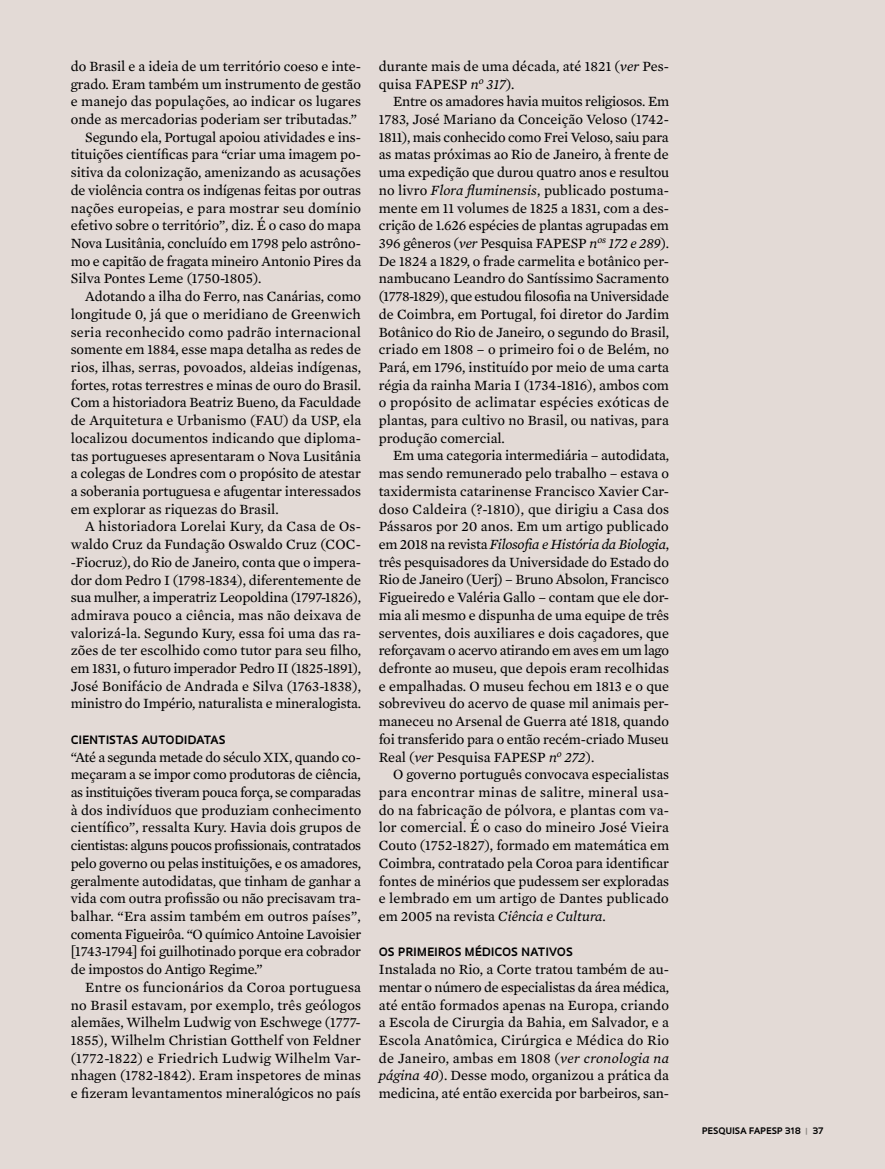
<style>
.page{position:relative;width:885px;height:1169px;background:#fff}
.page>*{position:absolute;margin:0;border:0;box-sizing:border-box;transform-origin:0 0}
.t1{font:14.4px/17.7px "Mercury Text G2";color:#000;text-align:justify}
.t2{font:700 11.25px "Oculum";letter-spacing:.03em;color:#000}
.t3{font:700 8.7px "Oculum";letter-spacing:.015em;color:#000}
.s1{font-style:italic}
.s2{color:#9d9d9c}
</style>
<div class="page">
<div style="left:0;top:0;width:885px;height:1168px;background:#e3dad6"></div>
<p class="t1" style="left:71px;top:56px;width:292px">do Brasil e a ideia de um território coeso e inte-</p>
<p class="t1" style="left:71px;top:74px;width:292px">grado. Eram também um instrumento de gestão</p>
<p class="t1" style="left:71px;top:92px;width:292px">e manejo das populações, ao indicar os lugares</p>
<p class="t1" style="left:71px;top:110px;width:288px">onde as mercadorias poderiam ser tributadas.”</p>
<p class="t1" style="left:85px;top:127px;width:277px">Segundo ela, Portugal apoiou atividades e ins-</p>
<p class="t1" style="left:71px;top:145px;width:292px">tituições científicas para “criar uma imagem po-</p>
<p class="t1" style="left:71px;top:163px;width:292px">sitiva da colonização, amenizando as acusações</p>
<p class="t1" style="left:71px;top:180px;width:292px">de violência contra os indígenas feitas por outras</p>
<p class="t1" style="left:71px;top:198px;width:292px">nações europeias, e para mostrar seu domínio</p>
<p class="t1" style="left:71px;top:216px;width:292px">efetivo sobre o território”, diz. É o caso do mapa</p>
<p class="t1" style="left:71px;top:233px;width:292px">Nova Lusitânia, concluído em 1798 pelo astrôno-</p>
<p class="t1" style="left:71px;top:251px;width:292px">mo e capitão de fragata mineiro Antonio Pires da</p>
<p class="t1" style="left:71px;top:269px;width:192px">Silva Pontes Leme (1750-1805).</p>
<p class="t1" style="left:85px;top:287px;width:277px">Adotando a ilha do Ferro, nas Canárias, como</p>
<p class="t1" style="left:71px;top:304px;width:292px">longitude 0, já que o meridiano de Greenwich</p>
<p class="t1" style="left:71px;top:322px;width:292px">seria reconhecido como padrão internacional</p>
<p class="t1" style="left:71px;top:340px;width:292px">somente em 1884, esse mapa detalha as redes de</p>
<p class="t1" style="left:71px;top:357px;width:292px">rios, ilhas, serras, povoados, aldeias indígenas,</p>
<p class="t1" style="left:71px;top:375px;width:292px">fortes, rotas terrestres e minas de ouro do Brasil.</p>
<p class="t1" style="left:71px;top:393px;width:292px">Com a historiadora Beatriz Bueno, da Faculdade</p>
<p class="t1" style="left:71px;top:410px;width:292px">de Arquitetura e Urbanismo (FAU) da USP, ela</p>
<p class="t1" style="left:71px;top:428px;width:292px">localizou documentos indicando que diploma-</p>
<p class="t1" style="left:71px;top:446px;width:292px">tas portugueses apresentaram o Nova Lusitânia</p>
<p class="t1" style="left:71px;top:464px;width:292px">a colegas de Londres com o propósito de atestar</p>
<p class="t1" style="left:71px;top:481px;width:292px">a soberania portuguesa e afugentar interessados</p>
<p class="t1" style="left:71px;top:499px;width:209px">em explorar as riquezas do Brasil.</p>
<p class="t1" style="left:85px;top:517px;width:277px">A historiadora Lorelai Kury, da Casa de Os-</p>
<p class="t1" style="left:71px;top:534px;width:292px">waldo Cruz da Fundação Oswaldo Cruz (COC-</p>
<p class="t1" style="left:71px;top:552px;width:292px">-Fiocruz), do Rio de Janeiro, conta que o impera-</p>
<p class="t1" style="left:71px;top:570px;width:292px">dor dom Pedro I (1798-1834), diferentemente de</p>
<p class="t1" style="left:71px;top:588px;width:292px">sua mulher, a imperatriz Leopoldina (1797-1826),</p>
<p class="t1" style="left:71px;top:605px;width:292px">admirava pouco a ciência, mas não deixava de</p>
<p class="t1" style="left:71px;top:623px;width:292px">valorizá-la. Segundo Kury, essa foi uma das ra-</p>
<p class="t1" style="left:71px;top:641px;width:292px">zões de ter escolhido como tutor para seu filho,</p>
<p class="t1" style="left:71px;top:658px;width:292px">em 1831, o futuro imperador Pedro II (1825-1891),</p>
<p class="t1" style="left:71px;top:676px;width:292px">José Bonifácio de Andrada e Silva (1763-1838),</p>
<p class="t1" style="left:71px;top:694px;width:292px">ministro do Império, naturalista e mineralogista.</p>
<p class="t2" style="left:71px;top:732px;width:156px">CIENTISTAS AUTODIDATAS</p>
<p class="t1" style="left:71px;top:747px;width:292px">“Até a segunda metade do século XIX, quando co&shy;meçaram a se impor como produtoras de ciência, as instituições tiveram pouca força, se comparadas à dos indivíduos que produziam conhecimento científico”, ressalta Kury. Havia dois grupos de cientistas: alguns poucos profissionais, contratados pelo governo ou pelas instituições, e os amadores, geralmente autodidatas, que tinham de ganhar a vida com outra profissão ou não precisavam tra&shy;balhar. “Era assim também em outros países”, comenta Figueirôa. “O químico Antoine Lavoisier [1743-1794] foi guilhotinado porque era cobrador de impostos do Antigo Regime.”</p>
<p class="t1" style="left:71px;top:977px;width:292px;text-indent:14px">Entre os funcionários da Coroa portuguesa no Brasil estavam, por exemplo, três geólogos alemães, Wilhelm Ludwig von Eschwege (1777- 1855), Wilhelm Christian Gotthelf von Feldner (1772-1822) e Friedrich Ludwig Wilhelm Var&shy;nhagen (1782-1842). Eram inspetores de minas e fizeram levantamentos mineralógicos no país</p>
<p class="t1" style="left:379px;top:56px;width:292px">durante mais de uma década, até 1821 (<span class="s1">ver</span> Pes&shy;quisa FAPESP <span class="s1">n</span><sup>o</sup> <span class="s1">317</span>).</p>
<p class="t1" style="left:379px;top:92px;width:292px;text-indent:14px">Entre os amadores havia muitos religiosos. Em 1783, José Mariano da Conceição Veloso (1742- 1811), mais conhecido como Frei Veloso, saiu para as matas próximas ao Rio de Janeiro, à frente de uma expedição que durou quatro anos e resultou no livro <span class="s1">Flora fluminensis</span>, publicado postuma&shy;mente em 11 volumes de 1825 a 1831, com a des&shy;crição de 1.626 espécies de plantas agrupadas em 396 gêneros (<span class="s1">ver</span> Pesquisa FAPESP <span class="s1">n</span><sup>os</sup> <span class="s1">172 e 289</span>).<br>De 1824 a 1829, o frade carmelita e botânico per&shy;nambucano Leandro do Santíssimo Sacramento (1778-1829), que estudou filosofia na Universidade de Coimbra, em Portugal, foi diretor do Jardim Botânico do Rio de Janeiro, o segundo do Brasil, criado em 1808 – o primeiro foi o de Belém, no Pará, em 1796, instituído por meio de uma carta régia da rainha Maria I (1734-1816), ambos com o propósito de aclimatar espécies exóticas de plantas, para cultivo no Brasil, ou nativas, para produção comercial.</p>
<p class="t1" style="left:379px;top:446px;width:292px;text-indent:14px">Em uma categoria intermediária – autodidata, mas sendo remunerado pelo trabalho – estava o taxidermista catarinense Francisco Xavier Car&shy;doso Caldeira (?-1810), que dirigiu a Casa dos Pássaros por 20 anos. Em um artigo publicado em 2018 na revista <span class="s1">Filosofia e História da Biologia</span>, três pesquisadores da Universidade do Estado do Rio de Janeiro (Uerj) – Bruno Absolon, Francisco Figueiredo e Valéria Gallo – contam que ele dor&shy;mia ali mesmo e dispunha de uma equipe de três serventes, dois auxiliares e dois caçadores, que reforçavam o acervo atirando em aves em um lago defronte ao museu, que depois eram recolhidas e empalhadas. O museu fechou em 1813 e o que sobreviveu do acervo de quase mil animais per&shy;maneceu no Arsenal de Guerra até 1818, quando foi transferido para o então recém-criado Museu Real (<span class="s1">ver</span> Pesquisa FAPESP <span class="s1">n</span><sup>o</sup> <span class="s1">272</span>).</p>
<p class="t1" style="left:379px;top:765px;width:292px;text-indent:14px">O governo português convocava especialistas para encontrar minas de salitre, mineral usa&shy;do na fabricação de pólvora, e plantas com va&shy;lor comercial. É o caso do mineiro José Vieira Couto (1752-1827), formado em matemática em Coimbra, contratado pela Coroa para identificar fontes de minérios que pudessem ser exploradas e lembrado em um artigo de Dantes publicado em 2005 na revista <span class="s1">Ciência e Cultura</span>.</p>
<p class="t2" style="left:379px;top:944px;width:195px">OS PRIMEIROS MÉDICOS NATIVOS</p>
<p class="t1" style="left:379px;top:959px;width:292px">Instalada no Rio, a Corte tratou também de au&shy;mentar o número de especialistas da área médica, até então formados apenas na Europa, criando a Escola de Cirurgia da Bahia, em Salvador, e a Escola Anatômica, Cirúrgica e Médica do Rio de Janeiro, ambas em 1808 (<span class="s1">ver cronologia na página 40</span>). Desse modo, organizou a prática da medicina, até então exercida por barbeiros, san-</p>
<p class="t3" style="left:702px;top:1124px;width:123px">PESQUISA FAPESP 318 <span class="s2">|</span> 37</p>
</div>
